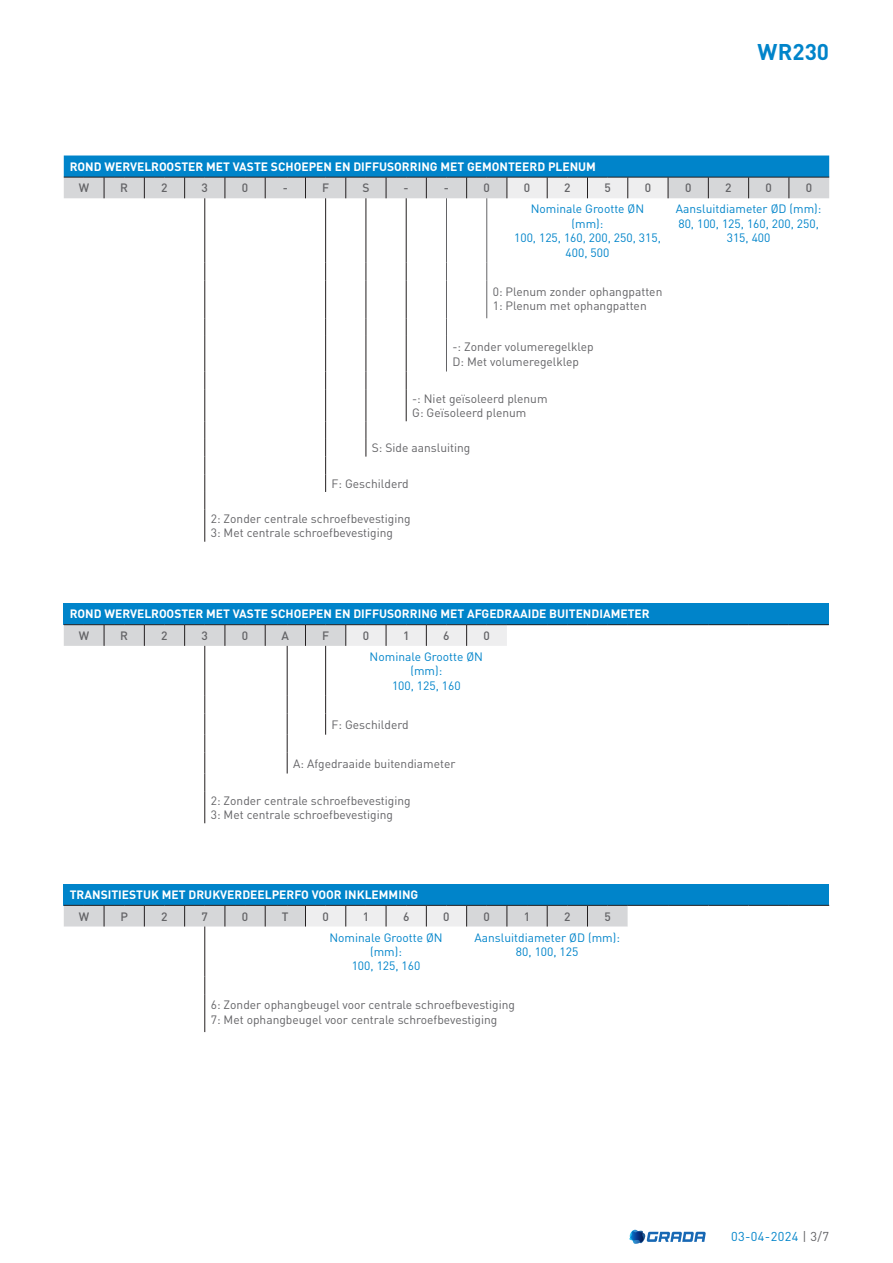
<style>
.page{position:relative;width:893px;height:1263px;background:#fff}
.page>*{position:absolute;margin:0;border:0;box-sizing:border-box;transform-origin:0 0}
.t1{font:700 22.5px "DIN Pro";letter-spacing:.005em;color:#0084ca}
.t2{font:12.75px "DIN Pro";letter-spacing:.03em;color:#0084ca}
.t3{font:12px/14.4px "DIN Pro";color:#636366}
.t4{font:12px/14.4px "DIN Pro";color:#0084ca;text-align:center}
.t5{font:700 12px "DIN Pro";color:#fff}
.t6{font:500 12px "DIN Pro";color:#636366}
.s1{color:#636366}
</style>
<div class="page">
<svg style="left:629px;top:1230px;width:77px;height:14px"></svg>
<svg style="left:64px;top:155px;width:765px;height:43px;background:#69aacd"></svg>
<hr style="left:406px;top:198px;width:1px;height:65px;background:#231f20">
<svg style="left:406px;top:263px;width:1px;height:17px"></svg>
<hr style="left:406px;top:280px;width:1px;height:38px;background:#231f20">
<svg style="left:406px;top:318px;width:1px;height:18px"></svg>
<hr style="left:406px;top:336px;width:1px;height:35px;background:#231f20">
<svg style="left:406px;top:371px;width:1px;height:18px"></svg>
<hr style="left:406px;top:389px;width:1px;height:32px;background:#231f20">
<hr style="left:366px;top:198px;width:1px;height:65px;background:#231f20">
<svg style="left:366px;top:263px;width:1px;height:17px"></svg>
<hr style="left:366px;top:280px;width:1px;height:38px;background:#231f20">
<svg style="left:366px;top:318px;width:1px;height:18px"></svg>
<hr style="left:366px;top:336px;width:1px;height:35px;background:#231f20">
<svg style="left:366px;top:371px;width:1px;height:18px"></svg>
<hr style="left:366px;top:389px;width:1px;height:32px;background:#231f20">
<svg style="left:366px;top:421px;width:1px;height:36px"></svg>
<hr style="left:325px;top:198px;width:1px;height:65px;background:#231f20">
<svg style="left:325px;top:263px;width:1px;height:17px"></svg>
<hr style="left:325px;top:280px;width:1px;height:38px;background:#231f20">
<svg style="left:325px;top:318px;width:1px;height:18px"></svg>
<hr style="left:325px;top:336px;width:1px;height:35px;background:#231f20">
<svg style="left:325px;top:371px;width:1px;height:18px"></svg>
<hr style="left:325px;top:389px;width:1px;height:32px;background:#231f20">
<svg style="left:325px;top:421px;width:1px;height:71px"></svg>
<hr style="left:486px;top:198px;width:1px;height:65px;background:#636366">
<svg style="left:486px;top:263px;width:1px;height:17px"></svg>
<hr style="left:486px;top:280px;width:1px;height:38px;background:#636366">
<hr style="left:446px;top:198px;width:1px;height:65px;background:#636366">
<svg style="left:446px;top:263px;width:1px;height:17px"></svg>
<hr style="left:446px;top:280px;width:1px;height:38px;background:#636366">
<svg style="left:446px;top:318px;width:1px;height:18px"></svg>
<hr style="left:446px;top:336px;width:1px;height:35px;background:#636366">
<hr style="left:205px;top:198px;width:1px;height:65px;background:#231f20">
<svg style="left:205px;top:263px;width:1px;height:17px"></svg>
<hr style="left:205px;top:280px;width:1px;height:38px;background:#231f20">
<svg style="left:205px;top:318px;width:1px;height:18px"></svg>
<hr style="left:205px;top:336px;width:1px;height:35px;background:#231f20">
<svg style="left:205px;top:371px;width:1px;height:18px"></svg>
<hr style="left:205px;top:389px;width:1px;height:32px;background:#231f20">
<svg style="left:205px;top:421px;width:1px;height:89px"></svg>
<hr style="left:205px;top:510px;width:1px;height:32px;background:#231f20">
<div style="left:64px;top:603px;width:765px;height:22px;background:#0084ca"></div>
<hr style="left:628px;top:624px;width:40px;height:1px;background:#231f20">
<svg style="left:64px;top:624px;width:564px;height:22px"></svg>
<hr style="left:668px;top:624px;width:40px;height:1px;background:#231f20">
<hr style="left:708px;top:624px;width:41px;height:1px;background:#231f20">
<hr style="left:749px;top:624px;width:39px;height:1px;background:#231f20">
<hr style="left:788px;top:624px;width:41px;height:1px;background:#231f20">
<hr style="left:205px;top:646px;width:1px;height:50px;background:#231f20">
<svg style="left:205px;top:696px;width:1px;height:95px"></svg>
<hr style="left:205px;top:791px;width:1px;height:32px;background:#231f20">
<hr style="left:287px;top:646px;width:1px;height:50px;background:#231f20">
<svg style="left:287px;top:696px;width:1px;height:77px"></svg>
<hr style="left:325px;top:646px;width:1px;height:50px;background:#231f20">
<svg style="left:325px;top:696px;width:1px;height:39px"></svg>
<div style="left:64px;top:884px;width:765px;height:21px;background:#0084ca"></div>
<svg style="left:64px;top:905px;width:604px;height:21px;background:#d3d3d5"></svg>
<hr style="left:668px;top:905px;width:40px;height:1px;background:#231f20">
<hr style="left:708px;top:905px;width:41px;height:1px;background:#231f20">
<hr style="left:749px;top:905px;width:40px;height:1px;background:#231f20">
<hr style="left:789px;top:905px;width:40px;height:1px;background:#231f20">
<hr style="left:205px;top:926px;width:1px;height:50px;background:#231f20">
<svg style="left:205px;top:976px;width:1px;height:18px"></svg>
<hr style="left:205px;top:994px;width:1px;height:38px;background:#231f20">
<h1 class="t1" style="left:757px;top:33px;width:73px">WR230</h1>
<p class="t5" style="left:70px;top:156px;width:528px">ROND WERVELROOSTER MET VASTE SCHOEPEN EN DIFFUSORRING MET GEMONTEERD PLENUM</p>
<p class="t6" style="left:79px;top:178px;width:12px">W</p>
<p class="t6" style="left:120px;top:178px;width:9px">R</p>
<p class="t6" style="left:161px;top:178px;width:8px">2</p>
<p class="t6" style="left:202px;top:178px;width:8px">3</p>
<p class="t6" style="left:242px;top:178px;width:8px">0</p>
<p class="t6" style="left:283px;top:178px;width:7px">-</p>
<p class="t6" style="left:322px;top:178px;width:9px">F</p>
<p class="t6" style="left:362px;top:178px;width:9px">S</p>
<p class="t6" style="left:404px;top:178px;width:7px">-</p>
<p class="t6" style="left:444px;top:178px;width:7px">-</p>
<p class="t6" style="left:484px;top:178px;width:8px">0</p>
<p class="t6" style="left:524px;top:178px;width:8px">0</p>
<p class="t6" style="left:564px;top:178px;width:8px">2</p>
<p class="t6" style="left:604px;top:178px;width:8px">5</p>
<p class="t6" style="left:645px;top:178px;width:8px">0</p>
<p class="t6" style="left:685px;top:178px;width:8px">0</p>
<p class="t6" style="left:725px;top:178px;width:8px">2</p>
<p class="t6" style="left:766px;top:178px;width:8px">0</p>
<p class="t6" style="left:806px;top:178px;width:8px">0</p>
<p class="t4" style="left:514px;top:201px;width:148px">Nominale Grootte ØN (mm):<br>100, 125, 160, 200, 250, 315,<br>400, 500</p>
<p class="t4" style="left:676px;top:201px;width:147px">Aansluitdiameter ØD (mm):<br>80, 100, 125, 160, 200, 250,<br>315, 400</p>
<p class="t3" style="left:493px;top:283px;width:171px">0: Plenum zonder ophangpatten<br>1: Plenum met ophangpatten</p>
<p class="t3" style="left:452px;top:339px;width:143px">-: Zonder volumeregelklep<br>D: Met volumeregelklep</p>
<p class="t3" style="left:412px;top:391px;width:137px">-: Niet geïsoleerd plenum<br>G: Geïsoleerd plenum</p>
<p class="t3" style="left:372px;top:440px;width:100px">S: Side aansluiting</p>
<p class="t3" style="left:332px;top:476px;width:78px">F: Geschilderd</p>
<p class="t3" style="left:211px;top:511px;width:201px">2: Zonder centrale schroefbevestiging<br>3: Met centrale schroefbevestiging</p>
<p class="t5" style="left:70px;top:604px;width:581px">ROND WERVELROOSTER MET VASTE SCHOEPEN EN DIFFUSORRING MET AFGEDRAAIDE BUITENDIAMETER</p>
<p class="t6" style="left:79px;top:626px;width:12px">W</p>
<p class="t6" style="left:120px;top:626px;width:9px">R</p>
<p class="t6" style="left:161px;top:626px;width:8px">2</p>
<p class="t6" style="left:202px;top:626px;width:8px">3</p>
<p class="t6" style="left:242px;top:626px;width:8px">0</p>
<p class="t6" style="left:282px;top:626px;width:9px">A</p>
<p class="t6" style="left:322px;top:626px;width:9px">F</p>
<p class="t6" style="left:363px;top:626px;width:8px">0</p>
<p class="t6" style="left:403px;top:626px;width:8px">1</p>
<p class="t6" style="left:443px;top:626px;width:8px">6</p>
<p class="t6" style="left:484px;top:626px;width:8px">0</p>
<p class="t4" style="left:370px;top:649px;width:115px">Nominale Grootte ØN (mm):<br>100, 125, 160</p>
<p class="t3" style="left:332px;top:717px;width:78px">F: Geschilderd</p>
<p class="t3" style="left:293px;top:755px;width:164px">A: Afgedraaide buitendiameter</p>
<p class="t3" style="left:211px;top:792px;width:201px">2: Zonder centrale schroefbevestiging<br>3: Met centrale schroefbevestiging</p>
<p class="t5" style="left:70px;top:884px;width:350px">TRANSITIESTUK MET DRUKVERDEELPERFO VOOR INKLEMMING</p>
<p class="t6" style="left:79px;top:906px;width:12px">W</p>
<p class="t6" style="left:120px;top:906px;width:9px">P</p>
<p class="t6" style="left:161px;top:906px;width:8px">2</p>
<p class="t6" style="left:202px;top:906px;width:8px">7</p>
<p class="t6" style="left:242px;top:906px;width:8px">0</p>
<p class="t6" style="left:282px;top:906px;width:8px">T</p>
<p class="t6" style="left:322px;top:906px;width:8px">0</p>
<p class="t6" style="left:363px;top:906px;width:8px">1</p>
<p class="t6" style="left:403px;top:906px;width:8px">6</p>
<p class="t6" style="left:443px;top:906px;width:8px">0</p>
<p class="t6" style="left:484px;top:906px;width:8px">0</p>
<p class="t6" style="left:524px;top:906px;width:8px">1</p>
<p class="t6" style="left:564px;top:906px;width:8px">2</p>
<p class="t6" style="left:604px;top:906px;width:8px">5</p>
<p class="t4" style="left:329px;top:930px;width:115px">Nominale Grootte ØN (mm):<br>100, 125, 160</p>
<p class="t4" style="left:474px;top:930px;width:147px">Aansluitdiameter ØD (mm):<br>80, 100, 125</p>
<p class="t3" style="left:211px;top:997px;width:306px">6: Zonder ophangbeugel voor centrale schroefbevestiging<br>7: Met ophangbeugel voor centrale schroefbevestiging</p>
<p class="t2" style="left:731px;top:1228px;width:100px">03-04-2024 <span class="s1">| 3/7</span></p>
</div>
